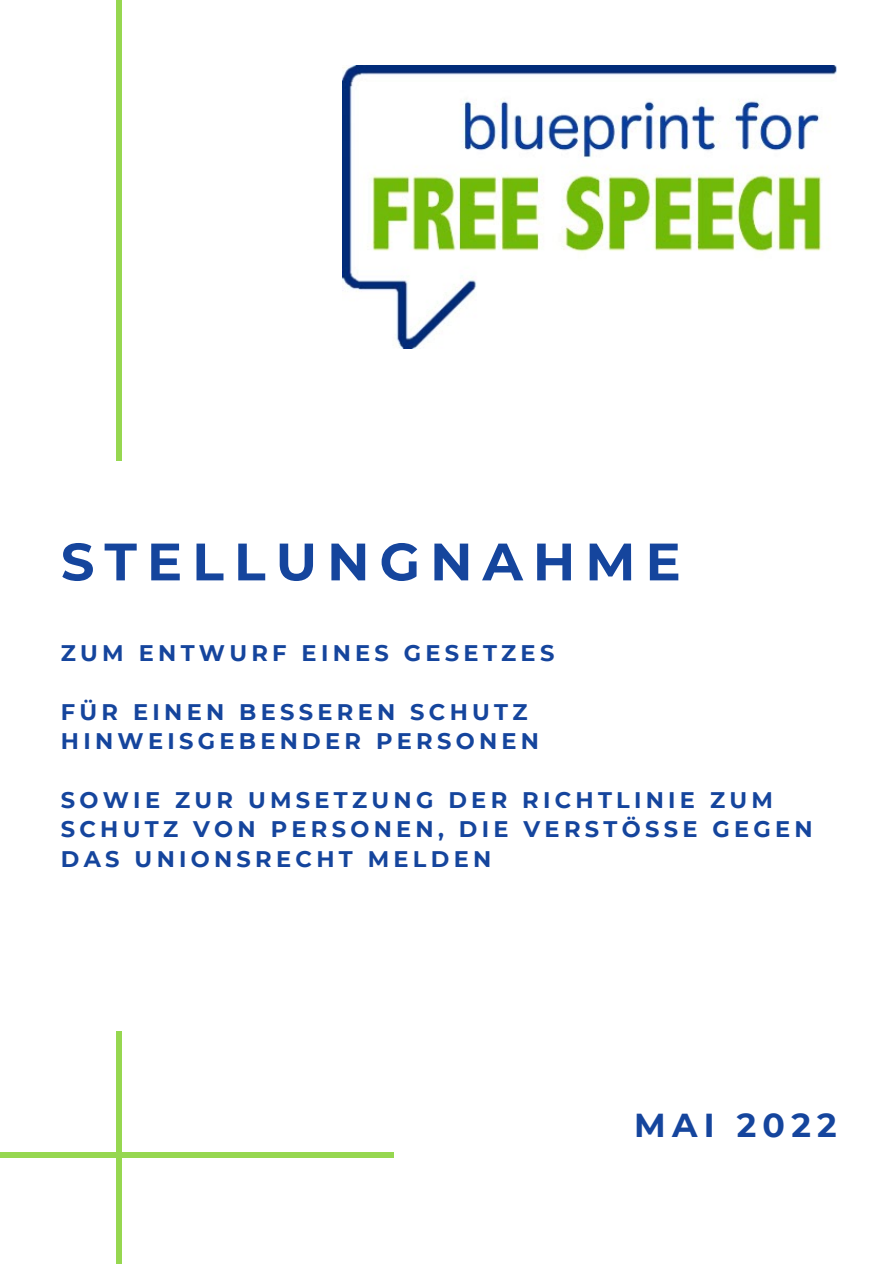
<style>
.page{position:relative;width:894px;height:1264px;background:#fff}
.page>*{position:absolute;margin:0;border:0;box-sizing:border-box;transform-origin:0 0}
.t1{font:700 52.5px "Montserrat";letter-spacing:.19em;color:#15459d}
.t2{font:700 33.15px "Montserrat";letter-spacing:.19em;color:#15459d}
.t3{font:700 22.5px/29.2px "Montserrat";letter-spacing:.19em;color:#15459d}
</style>
<div class="page">
<div style="left:116px;top:0;width:5px;height:461px;background:#96d750"></div>
<div style="left:0;top:1151px;width:393px;height:6px;background:#96d750"></div>
<div style="left:116px;top:1031px;width:5px;height:232px;background:#96d750"></div>
<img style="left:343px;top:65px;width:493px;height:284px">
<p class="t1" style="left:61px;top:529px;width:621px">STELLUNGNAHME</p>
<p class="t3" style="left:61px;top:638px;width:495px">ZUM ENTWURF EINES GESETZES</p>
<p class="t3" style="left:61px;top:697px;width:479px">FÜR EINEN BESSEREN SCHUTZ<br>HINWEISGEBENDER PERSONEN</p>
<p class="t3" style="left:61px;top:785px;width:753px">SOWIE ZUR UMSETZUNG DER RICHTLINIE ZUM<br>SCHUTZ VON PERSONEN, DIE VERSTÖSSE GEGEN<br>DAS UNIONSRECHT MELDEN</p>
<p class="t2" style="left:634px;top:1105px;width:204px">MAI 2022</p>
</div>
